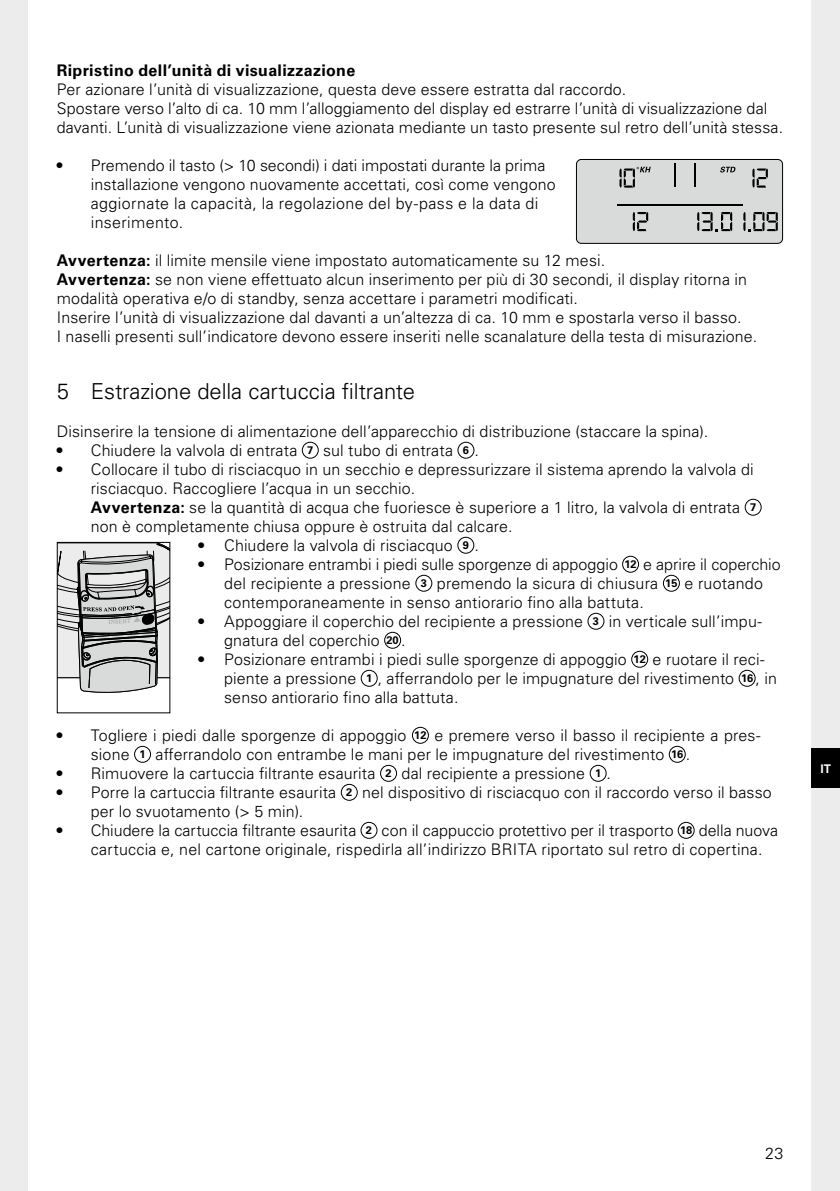
<style>
.page{position:relative;width:840px;height:1191px;background:#fff}
.page>*{position:absolute;margin:0;border:0;box-sizing:border-box;transform-origin:0 0}
.t1{font:300 22px "Univers LT Pro 45";letter-spacing:-.005em;color:#000}
.t2{font:300 16px/19px "Univers LT Pro 45";letter-spacing:.01em;color:#000}
.t3{font:700 16px "Univers LT Pro 65";letter-spacing:.02em;color:#000}
.t4{font:700 12px "Arial";color:#fff}
.s1{font-family:"Univers LT Pro 65";font-weight:700}
.s2{font-family:"Univers LT Pro 65";font-weight:700;font-size:11px}
</style>
<div class="page">
<div style="left:0;top:0;width:28px;height:1191px;background:#ececec"></div>
<div style="left:811px;top:0;width:28px;height:1191px;background:#ececec"></div>
<div style="left:811px;top:748px;width:28px;height:40px;background:#000"></div>
<div style="left:576px;top:159px;width:206px;height:84px;background:#d9dada;border-radius:5px"></div>
<div style="left:575px;top:159px;width:207px;height:85px;border:1px solid #000;border-radius:5px"></div>
<hr style="left:616px;top:203px;width:126px;height:2px;background:#000">
<svg style="left:720px;top:167px;width:15px;height:5px"></svg>
<hr style="left:673px;top:163px;width:2px;height:24px;background:#000">
<hr style="left:693px;top:163px;width:2px;height:24px;background:#000">
<svg style="left:619px;top:167px;width:31px;height:21px"></svg>
<svg style="left:752px;top:168px;width:15px;height:20px"></svg>
<svg style="left:632px;top:212px;width:15px;height:19px"></svg>
<svg style="left:697px;top:212px;width:34px;height:19px"></svg>
<svg style="left:743px;top:212px;width:34px;height:19px"></svg>
<div style="left:301px;top:442px;width:17px;height:17px;border:1px solid #000;border-radius:50%"></div>
<div style="left:457px;top:442px;width:17px;height:17px;border:1px solid #000;border-radius:50%"></div>
<div style="left:744px;top:499px;width:17px;height:17px;border:1px solid #000;border-radius:50%"></div>
<svg style="left:59px;top:544px;width:109px;height:149px;background:#b3b3b3"></svg>
<div style="left:57px;top:542px;width:113px;height:171px;border:1px solid #000"></div>
<div style="left:457px;top:537px;width:17px;height:17px;border:1px solid #000;border-radius:50%"></div>
<svg style="left:622px;top:556px;width:16px;height:16px"></svg>
<div style="left:621px;top:556px;width:17px;height:17px;border:1px solid #000;border-radius:50%"></div>
<div style="left:415px;top:575px;width:17px;height:17px;border:1px solid #000;border-radius:50%"></div>
<div style="left:662px;top:575px;width:17px;height:17px;border:1px solid #000;border-radius:50%"></div>
<div style="left:587px;top:613px;width:17px;height:17px;border:1px solid #000;border-radius:50%"></div>
<div style="left:384px;top:632px;width:17px;height:17px;border:1px solid #000;border-radius:50%"></div>
<div style="left:631px;top:651px;width:16px;height:17px;border:1px solid #000;border-radius:50%"></div>
<div style="left:360px;top:670px;width:17px;height:17px;border:1px solid #000;border-radius:50%"></div>
<div style="left:738px;top:670px;width:17px;height:17px;border:1px solid #000;border-radius:50%"></div>
<div style="left:411px;top:727px;width:17px;height:17px;border:1px solid #000;border-radius:50%"></div>
<div style="left:134px;top:746px;width:17px;height:17px;border:1px solid #000;border-radius:50%"></div>
<div style="left:668px;top:746px;width:17px;height:17px;border:1px solid #000;border-radius:50%"></div>
<div style="left:380px;top:765px;width:17px;height:17px;border:1px solid #000;border-radius:50%"></div>
<div style="left:589px;top:765px;width:17px;height:17px;border:1px solid #000;border-radius:50%"></div>
<div style="left:340px;top:784px;width:17px;height:17px;border:1px solid #000;border-radius:50%"></div>
<div style="left:360px;top:822px;width:17px;height:17px;border:1px solid #000;border-radius:50%"></div>
<div style="left:677px;top:822px;width:17px;height:17px;border:1px solid #000;border-radius:50%"></div>
<p class="t3" style="left:57px;top:59px;width:300px">Ripristino dell’unità di visualizzazione</p>
<p class="t2" style="left:57px;top:79px;width:727px">Per azionare l’unità di visualizzazione, questa deve essere estratta dal raccordo.<br>Spostare verso l’alto di ca. 10 mm l’alloggiamento del display ed estrarre l’unità di visualizzazione dal davanti. L’unità di visualizzazione viene azionata mediante un tasto presente sul retro dell’unità stessa.</p>
<p class="t2" style="left:91px;top:155px;width:466px;text-indent:-34px"><span class="s1">•</span> Premendo il tasto (&gt; 10 secondi) i dati impostati durante la prima installazione vengono nuovamente accettati, così come vengono aggiornate la capacità, la regolazione del by-pass e la data di inserimento.</p>
<p class="t2" style="left:57px;top:250px;width:701px"><span class="s1">Avvertenza:</span> il limite mensile viene impostato automaticamente su 12 mesi.<br><span class="s1">Avvertenza:</span> se non viene effettuato alcun inserimento per più di 30 secondi, il display ritorna in modalità operativa e/o di standby, senza accettare i parametri modificati.<br>Inserire l’unità di visualizzazione dal davanti a un’altezza di ca. 10 mm e spostarla verso il basso.<br>I naselli presenti sull’indicatore devono essere inseriti nelle scanalature della testa di misurazione.</p>
<h1 class="t1" style="left:57px;top:376px;width:359px">5 Estrazione della cartuccia filtrante</h1>
<p class="t2" style="left:57px;top:421px;width:652px">Disinserire la tensione di alimentazione dell’apparecchio di distribuzione (staccare la spina).</p>
<p class="t2" style="left:57px;top:440px;width:423px"><span class="s1">•</span> Chiudere la valvola di entrata <span class="s2">7</span> sul tubo di entrata <span class="s2">6</span> .</p>
<p class="t2" style="left:91px;top:459px;width:666px;text-indent:-34px"><span class="s1">•</span> Collocare il tubo di risciacquo in un secchio e depressurizzare il sistema aprendo la valvola di risciacquo. Raccogliere l’acqua in un secchio.<br><span class="s1">Avvertenza:</span> se la quantità di acqua che fuoriesce è superiore a 1 litro, la valvola di entrata <span class="s2">7 </span>non è completamente chiusa oppure è ostruita dal calcare.</p>
<p class="t2" style="left:198px;top:535px;width:281px"><span class="s1">•</span> Chiudere la valvola di risciacquo <span class="s2">9</span> .</p>
<p class="t2" style="left:224px;top:554px;width:557px;text-indent:-26px"><span class="s1">•</span> Posizionare entrambi i piedi sulle sporgenze di appoggio <span class="s2">12</span> e aprire il coperchio del recipiente a pressione <span class="s2">3</span> premendo la sicura di chiusura <span class="s2">15</span> e ruotando contemporaneamente in senso antiorario fino alla battuta.</p>
<p class="t2" style="left:224px;top:611px;width:539px;text-indent:-26px"><span class="s1">•</span> Appoggiare il coperchio del recipiente a pressione <span class="s2">3</span> in verticale sull’impu&shy;gnatura del coperchio <span class="s2">20</span> .</p>
<p class="t2" style="left:224px;top:649px;width:554px;text-indent:-26px"><span class="s1">•</span> Posizionare entrambi i piedi sulle sporgenze di appoggio <span class="s2">12</span> e ruotare il reci&shy;piente a pressione <span class="s2">1</span> , afferrandolo per le impugnature del rivestimento <span class="s2">16</span> , in senso antiorario fino alla battuta.</p>
<p class="t2" style="left:91px;top:725px;width:670px;text-indent:-34px"><span class="s1">•</span> Togliere i piedi dalle sporgenze di appoggio <span class="s2">12</span> e premere verso il basso il recipiente a pres&shy;sione <span class="s2">1</span> afferrandolo con entrambe le mani per le impugnature del rivestimento <span class="s2">16</span> .</p>
<p class="t2" style="left:57px;top:763px;width:555px"><span class="s1">•</span> Rimuovere la cartuccia filtrante esaurita <span class="s2">2</span> dal recipiente a pressione <span class="s2">1</span> .</p>
<p class="t2" style="left:91px;top:782px;width:682px;text-indent:-34px"><span class="s1">•</span> Porre la cartuccia filtrante esaurita <span class="s2">2</span> nel dispositivo di risciacquo con il raccordo verso il basso per lo svuotamento (&gt; 5 min).</p>
<p class="t2" style="left:91px;top:820px;width:688px;text-indent:-34px"><span class="s1">•</span> Chiudere la cartuccia filtrante esaurita <span class="s2">2</span> con il cappuccio protettivo per il trasporto <span class="s2">18</span> della nuova cartuccia e, nel cartone originale, rispedirla all’indirizzo BRITA riportato sul retro di copertina.</p>
<p class="t4" style="left:820px;top:760px;width:12px">IT</p>
<p class="t2" style="left:764px;top:1143px;width:20px">23</p>
</div>
